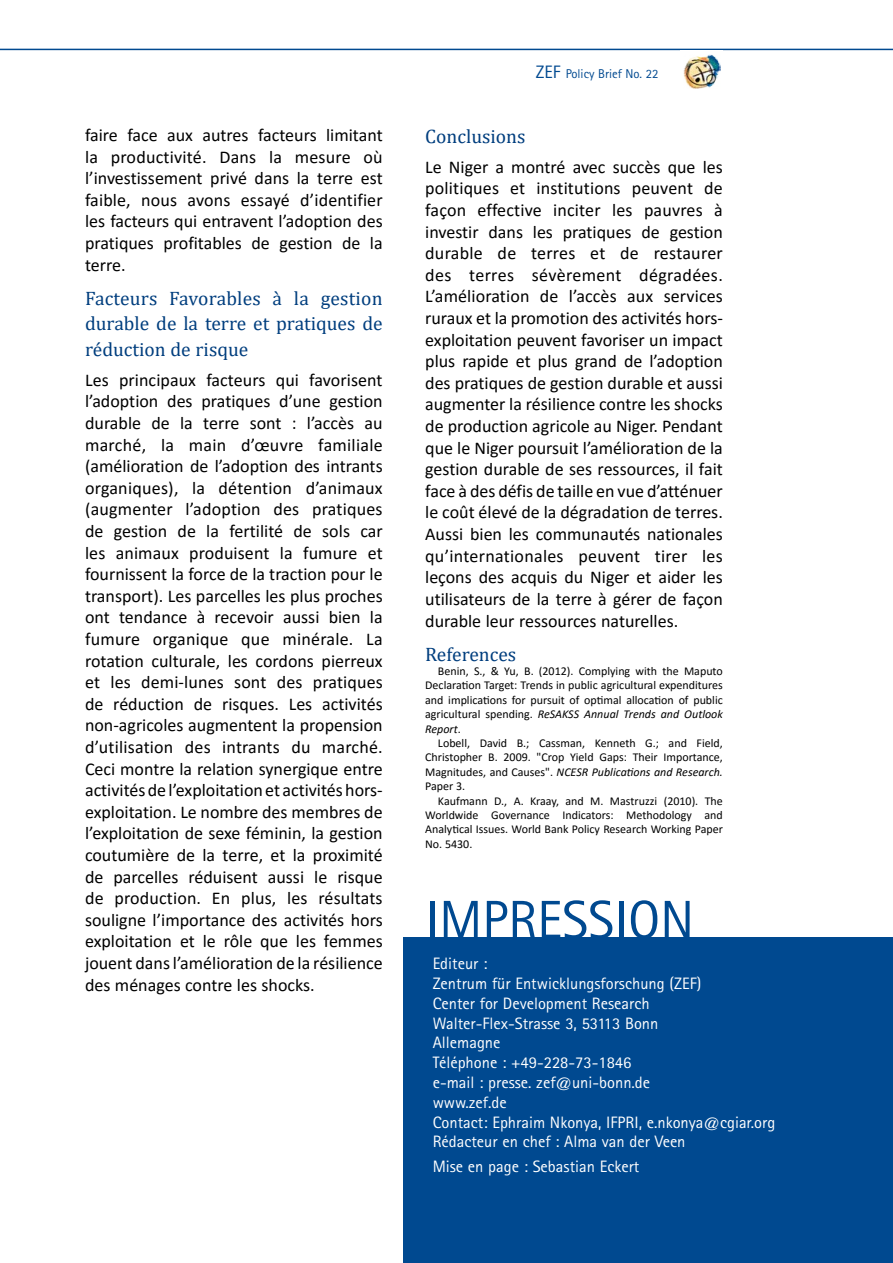
<style>
.page{position:relative;width:893px;height:1263px;background:#fff}
.page>*{position:absolute;margin:0;border:0;box-sizing:border-box;transform-origin:0 0}
.t1{font:54px "Rotis Sans Serif Std";color:#004990}
.t2{font:19.5px/25.5px "Cambria";color:#003e7e;text-align:justify}
.t3{font:18px/21.6px "Calibri";color:#000;text-align:justify}
.t4{font:16.5px/19.8px "Rotis Sans Serif Std";color:#fff}
.t5{font:12.75px "Rotis Sans Serif Std";color:#004990}
.t6{font:12px/14.4px "Calibri";color:#000;text-align:justify}
.s1{font-size:18px}
.s2{font-style:italic}
</style>
<div class="page">
<hr style="left:0;top:49px;width:893px;height:1px;background:#004990">
<img style="left:683px;top:54px;width:38px;height:35px">
<div style="left:404px;top:938px;width:489px;height:325px;background:#004990"></div>
<p class="t3" style="left:85px;top:124px;width:299px">faire face aux autres facteurs limitant la productivité. Dans la mesure où l’investissement privé dans la terre est faible, nous avons essayé d’identifier les facteurs qui entravent l’adoption des pratiques profitables de gestion de la terre.</p>
<p class="t2" style="left:85px;top:285px;width:299px">Facteurs Favorables à la gestion durable de la terre et pratiques de réduction de risque</p>
<p class="t3" style="left:85px;top:368px;width:299px">Les principaux facteurs qui favorisent l’adoption des pratiques d’une gestion durable de la terre sont : l’accès au marché, la main d’œuvre familiale (amélioration de l’adoption des intrants organiques), la détention d’animaux (augmenter l’adoption des pratiques de gestion de la fertilité de sols car les animaux produisent la fumure et fournissent la force de la traction pour le transport). Les parcelles les plus proches ont tendance à recevoir aussi bien la fumure organique que minérale. La rotation culturale, les cordons pierreux et les demi-lunes sont des pratiques de réduction de risques. Les activités non-agricoles augmentent la propension d’utilisation des intrants du marché.<br>Ceci montre la relation synergique entre activités de l’exploitation et activités hors&shy;exploitation. Le nombre des membres de l’exploitation de sexe féminin, la gestion coutumière de la terre, et la proximité de parcelles réduisent aussi le risque de production. En plus, les résultats souligne l’importance des activités hors exploitation et le rôle que les femmes jouent dans l’amélioration de la résilience des ménages contre les shocks.</p>
<p class="t5" style="left:536px;top:66px;width:124px"><span class="s1">ZEF</span> Policy Brief No. 22</p>
<p class="t2" style="left:425px;top:123px;width:102px">Conclusions</p>
<p class="t3" style="left:425px;top:156px;width:299px">Le Niger a montré avec succès que les politiques et institutions peuvent de façon effective inciter les pauvres à investir dans les pratiques de gestion durable de terres et de restaurer des terres sévèrement dégradées.<br>L’amélioration de l’accès aux services ruraux et la promotion des activités hors&shy;exploitation peuvent favoriser un impact plus rapide et plus grand de l’adoption des pratiques de gestion durable et aussi augmenter la résilience contre les shocks de production agricole au Niger. Pendant que le Niger poursuit l’amélioration de la gestion durable de ses ressources, il fait face à des défis de taille en vue d’atténuer le coût élevé de la dégradation de terres.<br>Aussi bien les communautés nationales qu’internationales peuvent tirer les leçons des acquis du Niger et aider les utilisateurs de la terre à gérer de façon durable leur ressources naturelles.</p>
<p class="t2" style="left:425px;top:641px;width:93px">References</p>
<p class="t6" style="left:425px;top:663px;width:299px;text-indent:13px">Benin, S., &amp; Yu, B. (2012). Complying with the Maputo Declaration Target: Trends in public agricultural expenditures and implications for pursuit of optimal allocation of public agricultural spending. <span class="s2">ReSAKSS Annual Trends and Outlook Report</span>.</p>
<p class="t6" style="left:425px;top:735px;width:299px;text-indent:13px">Lobell, David B.; Cassman, Kenneth G.; and Field, Christopher B. 2009. "Crop Yield Gaps: Their Importance, Magnitudes, and Causes". <span class="s2">NCESR Publications and Research.<br></span>Paper 3.</p>
<p class="t6" style="left:425px;top:793px;width:299px;text-indent:13px">Kaufmann D., A. Kraay, and M. Mastruzzi (2010). The Worldwide Governance Indicators: Methodology and Analytical Issues. World Bank Policy Research Working Paper No. 5430.</p>
<h1 class="t1" style="left:425px;top:888px;width:270px">IMPRESSION</h1>
<p class="t4" style="left:433px;top:954px;width:344px">Editeur :<br>Zentrum für Entwicklungsforschung (ZEF)<br>Center for Development Research<br>Walter-Flex-Strasse 3, 53113 Bonn<br>Allemagne<br>Téléphone : +49-228-73-1846<br>e-mail : presse. zef@uni-bonn.de<br>www.zef.de<br>Contact: Ephraim Nkonya, IFPRI, e.nkonya@cgiar.org<br>Rédacteur en chef : Alma van der Veen</p>
<p class="t4" style="left:433px;top:1156px;width:208px">Mise en page : Sebastian Eckert</p>
</div>
